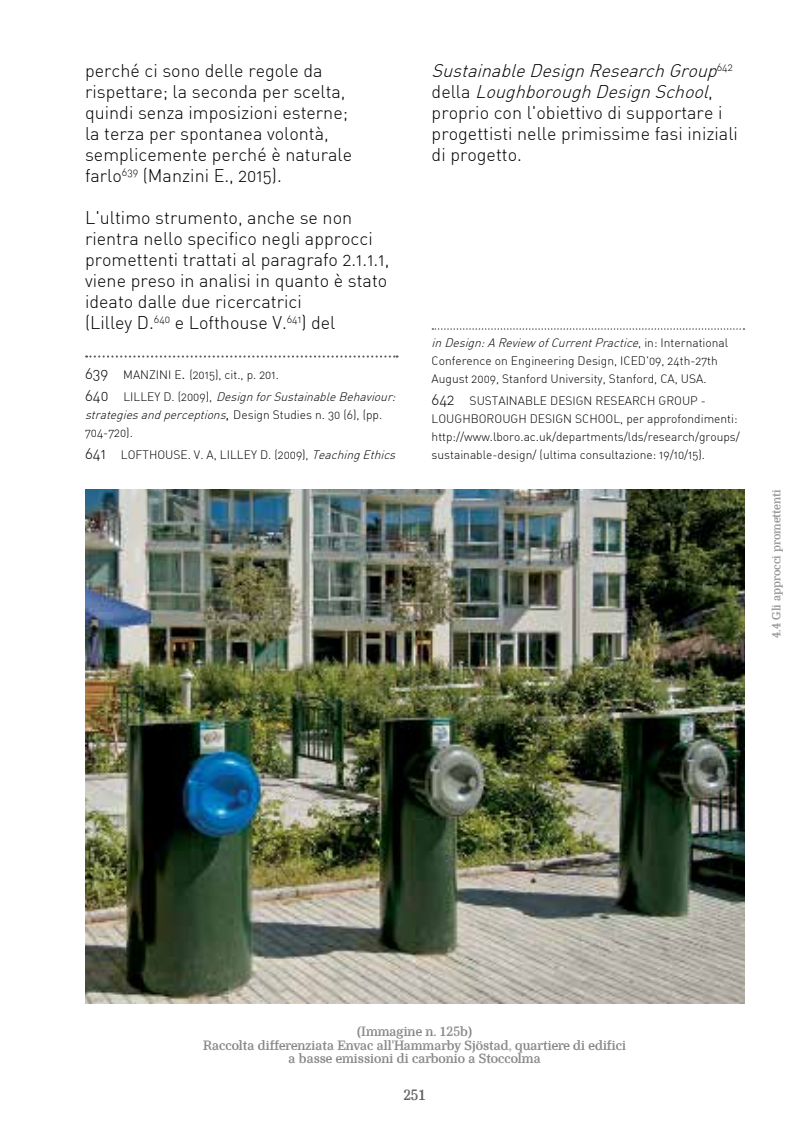
<style>
.page{position:relative;width:808px;height:1127px;background:#fff}
.page>*{position:absolute;margin:0;border:0;box-sizing:border-box;transform-origin:0 0}
.t1{font:300 18px/21px "DIN Alternate";color:#000}
.t2{font:15px "Ryman";color:#000}
.t3{font:13.5px/13.5px "Ryman";color:#414042;text-align:center}
.t4{font:300 12px/18px "DIN Alternate";color:#000}
.t5{font:12px "Ryman";color:#58595b}
.s1{font-size:15px}
.s2{font-style:italic}
</style>
<div class="page">
<svg style="left:86px;top:355px;width:311px;height:3px"></svg>
<svg style="left:432px;top:328px;width:312px;height:2px"></svg>
<img style="left:85px;top:489px;width:659px;height:514px">
<h1 class="t1" style="left:85px;top:60px;width:269px">perché ci sono delle regole da rispettare; la seconda per scelta, quindi senza imposizioni esterne; la terza per spontanea volontà, semplicemente perché è naturale farlo<sup>639</sup> (Manzini E., 2015).</h1>
<h1 class="t1" style="left:85px;top:207px;width:306px">L'ultimo strumento, anche se non rientra nello specifico negli approcci promettenti trattati al paragrafo 2.1.1.1, viene preso in analisi in quanto è stato ideato dalle due ricercatrici<br>(Lilley D.<sup>640</sup> e Lofthouse V.<sup>641</sup>) del</h1>
<p class="t4" style="left:85px;top:363px;width:316px;line-height:22.2px"><span class="s1">639</span> MANZ IN I E<span class="s1">.</span> (2015), cit., p. 201.<br><span class="s1">6 4 0</span> Li l l e y D . ( 2 0 0 9 ) , <span class="s2">DesignforSustainableBehaviour:</span></p>
<p class="t4" style="left:85px;top:406px;width:299px"><span class="s2">strategiesandperceptions</span><span class="s1">,</span> D e s i g n S t u d i e s n . 3 0 ( 6 ) , ( p p .<br>704-720).</p>
<p class="t4" style="left:85px;top:446px;width:316px"><span class="s1">641</span> Lofthous e. V. A, Li lley D. (2009), <span class="s2">TeachingEthics</span></p>
<h1 class="t1" style="left:432px;top:60px;width:308px"><span class="s2">SustainableDesignResearchGroup</span><sup>6</sup> <sup>4</sup> <sup>2 </sup>d e l l a <span class="s2">LoughboroughDesignSchool</span>, proprio con l'obiettivo di supportare i progettisti nelle primissime fasi iniziali di progetto.</h1>
<p class="t4" style="left:432px;top:334px;width:298px"><span class="s2">inDesign:AReview ofCurrentPractice</span>, i n : I n t e r n a t i o n a l<br>Conference on Engineering Design, ICED'09, 24th-27th<br>August 2009, Stanford University, Stanford, CA, USA.</p>
<p class="t4" style="left:432px;top:392px;width:310px"><span class="s1">642</span> Sustai nab le Desi gn Research G roup - Loughborough Design School, per approfondimenti: http://www.lboro.ac.uk/departments/lds/research/groups/ sustainable-design/ (ultima consultazione: 19/10/15).</p>
<p class="t5" style="left:769px;top:638px;width:150px;rotate:-90deg">4.4 Gli approcci promettenti</p>
<p class="t3" style="left:203px;top:1025px;width:425px">(Immagine n. 125b)<br>Raccolta differenziata Envac all'Hammarby Sjöstad, quartiere di edifici a basse emissioni di carbonio a Stoccolma</p>
<p class="t2" style="left:403px;top:1087px;width:24px">251</p>
</div>
